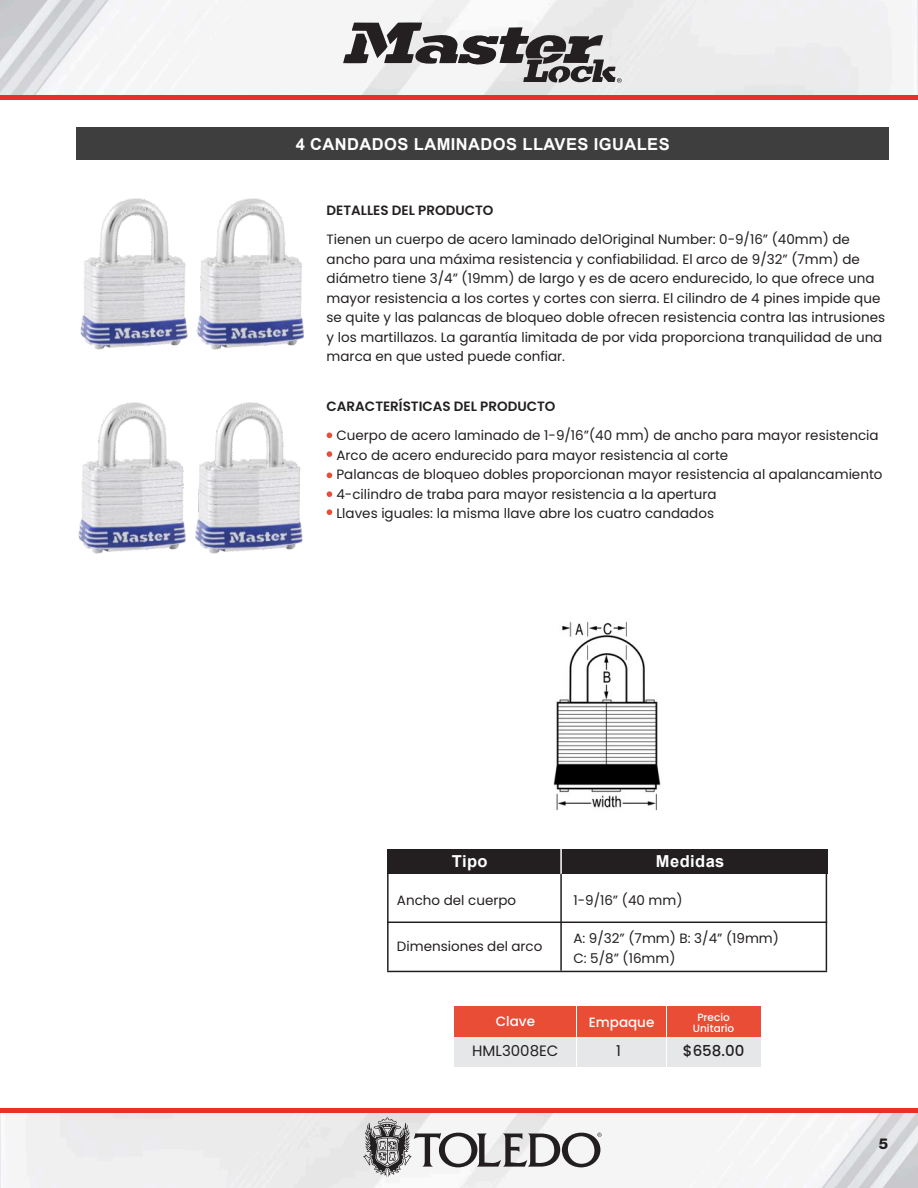
<style>
.page{position:relative;width:918px;height:1188px;background:#fff}
.page>*{position:absolute;margin:0;border:0;box-sizing:border-box;transform-origin:0 0}
.herramienta{font:700 16.5px "Arial";letter-spacing:.025em;color:#fff}
.t1{font:15px "Poppins";color:#231f20}
.t2{font:500 15px "Poppins";color:#231f20}
.t3{font:800 15px "Helvetica Neue";color:#231f20}
.t4{font:13.5px/19.5px "Poppins";color:#231f20}
.t5{font:600 13.5px "Poppins";color:#231f20}
.t6{font:500 13.5px "Poppins";color:#fff}
.t7{font:500 10.5px "Poppins";color:#fff}
</style>
<div class="page">
<img style="left:0;top:0;width:918px;height:95px">
<img style="left:0;top:1112px;width:918px;height:76px">
<hr style="left:0;top:1108px;width:918px;height:4px;background:#e83029">
<hr style="left:0;top:95px;width:918px;height:4px;background:#e83029">
<svg style="left:363px;top:1117px;width:239px;height:60px"></svg>
<svg style="left:343px;top:22px;width:279px;height:61px"></svg>
<div style="left:77px;top:128px;width:812px;height:32px;background:#3e3e3f"></div>
<div style="left:455px;top:1036px;width:121px;height:31px;background:#e6e7e9"></div>
<div style="left:667px;top:1036px;width:93px;height:31px;background:#e6e7e9"></div>
<div style="left:577px;top:1036px;width:89px;height:31px;background:#e6e7e9"></div>
<div style="left:455px;top:1006px;width:121px;height:30px;background:#ea4d36"></div>
<div style="left:667px;top:1006px;width:93px;height:30px;background:#ea4d36"></div>
<div style="left:577px;top:1006px;width:89px;height:30px;background:#ea4d36"></div>
<div style="left:387px;top:849px;width:441px;height:25px;background:#231f20"></div>
<hr style="left:387px;top:922px;width:440px;height:1px;background:#231f20">
<hr style="left:387px;top:971px;width:440px;height:1px;background:#231f20">
<hr style="left:560px;top:874px;width:2px;height:97px;background:#231f20">
<hr style="left:387px;top:874px;width:2px;height:97px;background:#231f20">
<hr style="left:826px;top:874px;width:1px;height:97px;background:#231f20">
<hr style="left:560px;top:849px;width:2px;height:25px;background:#fff">
<svg style="left:327px;top:433px;width:5px;height:5px"></svg>
<svg style="left:327px;top:473px;width:5px;height:5px"></svg>
<svg style="left:327px;top:509px;width:5px;height:6px"></svg>
<svg style="left:327px;top:451px;width:5px;height:6px"></svg>
<svg style="left:327px;top:491px;width:5px;height:6px"></svg>
<img style="left:80px;top:198px;width:224px;height:152px">
<img style="left:78px;top:402px;width:225px;height:152px">
<img style="left:553px;top:621px;width:108px;height:190px">
<p class="herramienta" style="left:296px;top:133px;width:375px">4 CANDADOS LAMINADOS LLAVES IGUALES</p>
<p class="t5" style="left:327px;top:202px;width:168px">DETALLES DEL PRODUCTO</p>
<p class="t4" style="left:327px;top:230px;width:560px">Tienen un cuerpo de acero laminado de1Original Number: 0-9/16” (40mm) de ancho para una máxima resistencia y confiabilidad. El arco de 9/32” (7mm) de diámetro tiene 3/4” (19mm) de largo y es de acero endurecido, lo que ofrece una mayor resistencia a los cortes y cortes con sierra. El cilindro de 4 pines impide que se quite y las palancas de bloqueo doble ofrecen resistencia contra las intrusiones y los martillazos. La garantía limitada de por vida proporciona tranquilidad de una marca en que usted puede confiar.</p>
<p class="t5" style="left:327px;top:398px;width:230px">CARACTERÍSTICAS DEL PRODUCTO</p>
<p class="t4" style="left:336px;top:426px;width:544px">Cuerpo de acero laminado de 1-9/16”(40 mm) de ancho para mayor resistencia</p>
<p class="t4" style="left:336px;top:445px;width:393px">Arco de acero endurecido para mayor resistencia al corte</p>
<p class="t4" style="left:336px;top:465px;width:548px">Palancas de bloqueo dobles proporcionan mayor resistencia al apalancamiento</p>
<p class="t4" style="left:336px;top:484px;width:382px">4-cilindro de traba para mayor resistencia a la apertura</p>
<p class="t4" style="left:336px;top:504px;width:379px">Llaves iguales: la misma llave abre los cuatro candados</p>
<p class="herramienta" style="left:452px;top:851px;width:37px">Tipo</p>
<p class="herramienta" style="left:656px;top:851px;width:70px">Medidas</p>
<p class="t4" style="left:397px;top:891px;width:121px">Ancho del cuerpo</p>
<p class="t4" style="left:573px;top:891px;width:111px">1-9/16” (40 mm)</p>
<p class="t4" style="left:397px;top:937px;width:147px">Dimensiones del arco</p>
<p class="t4" style="left:573px;top:929px;width:207px">A: 9/32” (7mm) B: 3/4” (19mm)</p>
<p class="t4" style="left:573px;top:948px;width:104px">C: 5/8” (16mm)</p>
<p class="t6" style="left:496px;top:1014px;width:41px">Clave</p>
<p class="t6" style="left:589px;top:1015px;width:67px">Empaque</p>
<p class="t7" style="left:697px;top:1011px;width:34px">Precio</p>
<p class="t7" style="left:693px;top:1022px;width:43px">Unitario</p>
<p class="t1" style="left:472px;top:1042px;width:88px">HML3008EC</p>
<p class="t1" style="left:616px;top:1042px;width:6px">1</p>
<p class="t2" style="left:683px;top:1042px;width:63px">$658.00</p>
<p class="t3" style="left:879px;top:1135px;width:11px">5</p>
</div>
